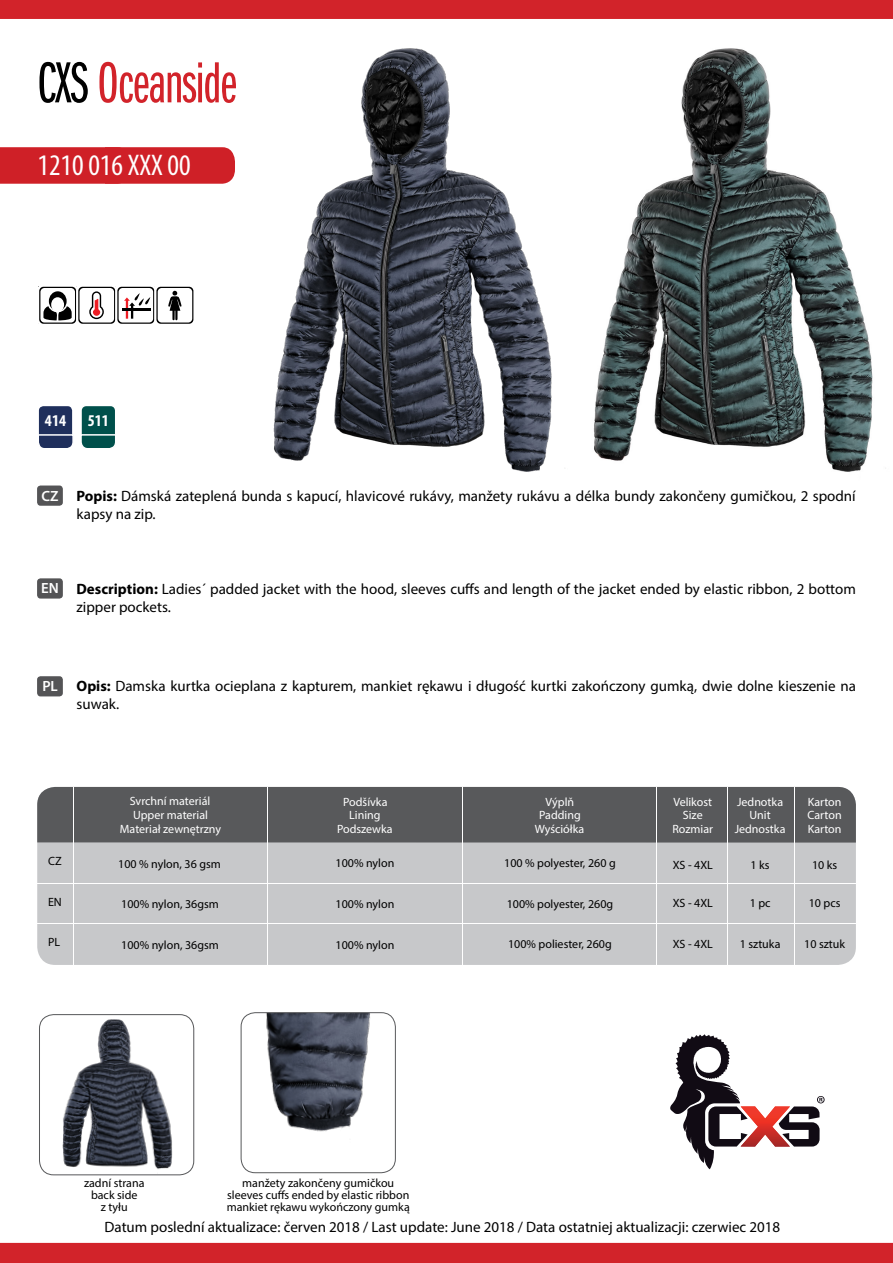
<style>
.page{position:relative;width:893px;height:1263px;background:#fff}
.page>*{position:absolute;margin:0;border:0;box-sizing:border-box;transform-origin:0 0}
.t1{font:60px "Franklin Got Itc DOT Boo Ext Com";letter-spacing:-.01em;color:#d2232a}
.t2{font:condensed 30px "Myriad Pro";color:#fff}
.t3{font:700 condensed 16.5px "Myriad Pro";color:#fff}
.t4{font:15px/18px "Myriad Pro";color:#000}
.t5{font:600 14.85px "Myriad Pro";color:#fff}
.t6{font:12px/12px "Myriad Pro";color:#000;text-align:center}
.t7{font:12px "Myriad Pro";color:#fff}
.s1{color:#000}
.s2{font-weight:700}
</style>
<div class="page">
<div style="left:0;top:147px;width:235px;height:37px;background:#cf2027"></div>
<img style="left:594px;top:48px;width:279px;height:424px">
<img style="left:273px;top:48px;width:279px;height:424px">
<div style="left:81px;top:405px;width:35px;height:44px;background:#00504b;border-radius:5px"></div>
<div style="left:80px;top:405px;width:36px;height:44px;border:2px solid #fff;border-radius:5px"></div>
<div style="left:39px;top:406px;width:33px;height:42px;background:#1f2f5c;border-radius:4px"></div>
<svg style="left:38px;top:433px;width:78px;height:16px"></svg>
<svg style="left:670px;top:1034px;width:155px;height:135px"></svg>
<div style="left:37px;top:485px;width:26px;height:21px;background:#545456;border-radius:3px"></div>
<div style="left:37px;top:578px;width:26px;height:21px;background:#545456;border-radius:3px"></div>
<div style="left:37px;top:676px;width:26px;height:20px;background:#545456;border-radius:3px"></div>
<div style="left:0;top:0;width:893px;height:19px;background:#d2232a"></div>
<div style="left:0;top:1243px;width:893px;height:20px;background:#d2232a"></div>
<img style="left:241px;top:1013px;width:154px;height:160px">
<div style="left:241px;top:1012px;width:155px;height:161px;border:1px solid #58595b;border-radius:14px"></div>
<img style="left:62px;top:1019px;width:111px;height:150px">
<div style="left:39px;top:1014px;width:155px;height:161px;border:1px solid #58595b;border-radius:14px"></div>
<div style="left:37px;top:787px;width:819px;height:178px;background:#c7c8ca;border-radius:18px"></div>
<div style="left:37px;top:787px;width:819px;height:55px;background:#58595b"></div>
<hr style="left:794px;top:787px;width:1px;height:178px;background:#fff">
<hr style="left:727px;top:787px;width:1px;height:178px;background:#fff">
<hr style="left:656px;top:787px;width:1px;height:178px;background:#fff">
<hr style="left:462px;top:787px;width:1px;height:178px;background:#fff">
<hr style="left:267px;top:787px;width:1px;height:178px;background:#fff">
<hr style="left:73px;top:787px;width:1px;height:178px;background:#fff">
<hr style="left:37px;top:923px;width:819px;height:1px;background:#fff">
<hr style="left:37px;top:883px;width:819px;height:1px;background:#fff">
<svg style="left:38px;top:286px;width:156px;height:38px"></svg>
<h1 class="t1" style="left:37px;top:51px;width:201px"><span class="s1">CXS</span> Oceanside</h1>
<h2 class="t2" style="left:38px;top:147px;width:155px">1210 016 XXX 00</h2>
<p class="t3" style="left:45px;top:410px;width:23px">414</p>
<p class="t3" style="left:88px;top:410px;width:23px">511</p>
<p class="t5" style="left:42px;top:486px;width:19px">CZ</p>
<p class="t4" style="left:77px;top:486px;width:781px"><span class="s2">Popis:</span> Dámská zateplená bunda s kapucí, hlavicové rukávy, manžety rukávu a délka bundy zakončeny gumičkou, 2 spodní kapsy na zip.</p>
<p class="t5" style="left:41px;top:579px;width:19px">EN</p>
<p class="t4" style="left:77px;top:579px;width:781px"><span class="s2">Description:</span> Ladies´ padded jacket with the hood, sleeves cuffs and length of the jacket ended by elastic ribbon, 2 bottom zipper pockets.</p>
<p class="t5" style="left:42px;top:677px;width:17px">PL</p>
<p class="t4" style="left:77px;top:677px;width:781px"><span class="s2">Opis:</span> Damska kurtka ocieplana z kapturem, mankiet rękawu i długość kurtki zakończony gumką, dwie dolne kieszenie na suwak.</p>
<p class="t7" style="left:130px;top:793px;width:82px">Svrchní materiál</p>
<p class="t7" style="left:133px;top:808px;width:76px">Upper material</p>
<p class="t7" style="left:120px;top:822px;width:103px">Materiał zewnętrzny</p>
<p class="t7" style="left:343px;top:794px;width:46px">Podšívka</p>
<p class="t7" style="left:337px;top:821px;width:57px">Podszewka</p>
<p class="t7" style="left:349px;top:808px;width:33px">Lining</p>
<p class="t7" style="left:546px;top:794px;width:30px">Výplň</p>
<p class="t7" style="left:535px;top:821px;width:51px">Wyściółka</p>
<p class="t7" style="left:539px;top:808px;width:43px">Padding</p>
<p class="t7" style="left:673px;top:794px;width:40px">Velikost</p>
<p class="t7" style="left:737px;top:794px;width:48px">Jednotka</p>
<p class="t7" style="left:808px;top:794px;width:35px">Karton</p>
<p class="t7" style="left:683px;top:808px;width:21px">Size</p>
<p class="t7" style="left:749px;top:808px;width:23px">Unit</p>
<p class="t7" style="left:808px;top:808px;width:36px">Carton</p>
<p class="t7" style="left:672px;top:821px;width:42px">Rozmiar</p>
<p class="t7" style="left:735px;top:821px;width:52px">Jednostka</p>
<p class="t7" style="left:808px;top:821px;width:35px">Karton</p>
<p class="t6" style="left:48px;top:855px;width:15px">CZ</p>
<p class="t6" style="left:118px;top:857px;width:104px">100 % nylon, 36 gsm</p>
<p class="t6" style="left:336px;top:857px;width:60px">100% nylon</p>
<p class="t6" style="left:504px;top:857px;width:113px">100 % polyester, 260 g</p>
<p class="t6" style="left:673px;top:859px;width:42px">XS - 4XL</p>
<p class="t6" style="left:751px;top:859px;width:21px">1 ks</p>
<p class="t6" style="left:812px;top:859px;width:27px">10 ks</p>
<p class="t6" style="left:48px;top:896px;width:15px">EN</p>
<p class="t6" style="left:121px;top:898px;width:99px">100% nylon, 36gsm</p>
<p class="t6" style="left:336px;top:898px;width:60px">100% nylon</p>
<p class="t6" style="left:507px;top:898px;width:108px">100% polyester, 260g</p>
<p class="t6" style="left:673px;top:897px;width:42px">XS - 4XL</p>
<p class="t6" style="left:750px;top:897px;width:22px">1 pc</p>
<p class="t6" style="left:809px;top:897px;width:33px">10 pcs</p>
<p class="t6" style="left:48px;top:936px;width:14px">PL</p>
<p class="t6" style="left:121px;top:938px;width:99px">100% nylon, 36gsm</p>
<p class="t6" style="left:336px;top:938px;width:60px">100% nylon</p>
<p class="t6" style="left:508px;top:938px;width:105px">100% poliester, 260g</p>
<p class="t6" style="left:673px;top:938px;width:42px">XS - 4XL</p>
<p class="t6" style="left:740px;top:938px;width:42px">1 sztuka</p>
<p class="t6" style="left:804px;top:938px;width:42px">10 sztuk</p>
<p class="t6" style="left:84px;top:1177px;width:62px">zadní strana back side<br>z tyłu</p>
<p class="t6" style="left:227px;top:1177px;width:185px">manžety zakončeny gumičkou sleeves cuffs ended by elastic ribbon mankiet rękawu wykończony gumką</p>
<p class="t4" style="left:105px;top:1218px;width:677px">Datum poslední aktualizace: červen 2018 / Last update: June 2018 / Data ostatniej aktualizacji: czerwiec 2018</p>
</div>
